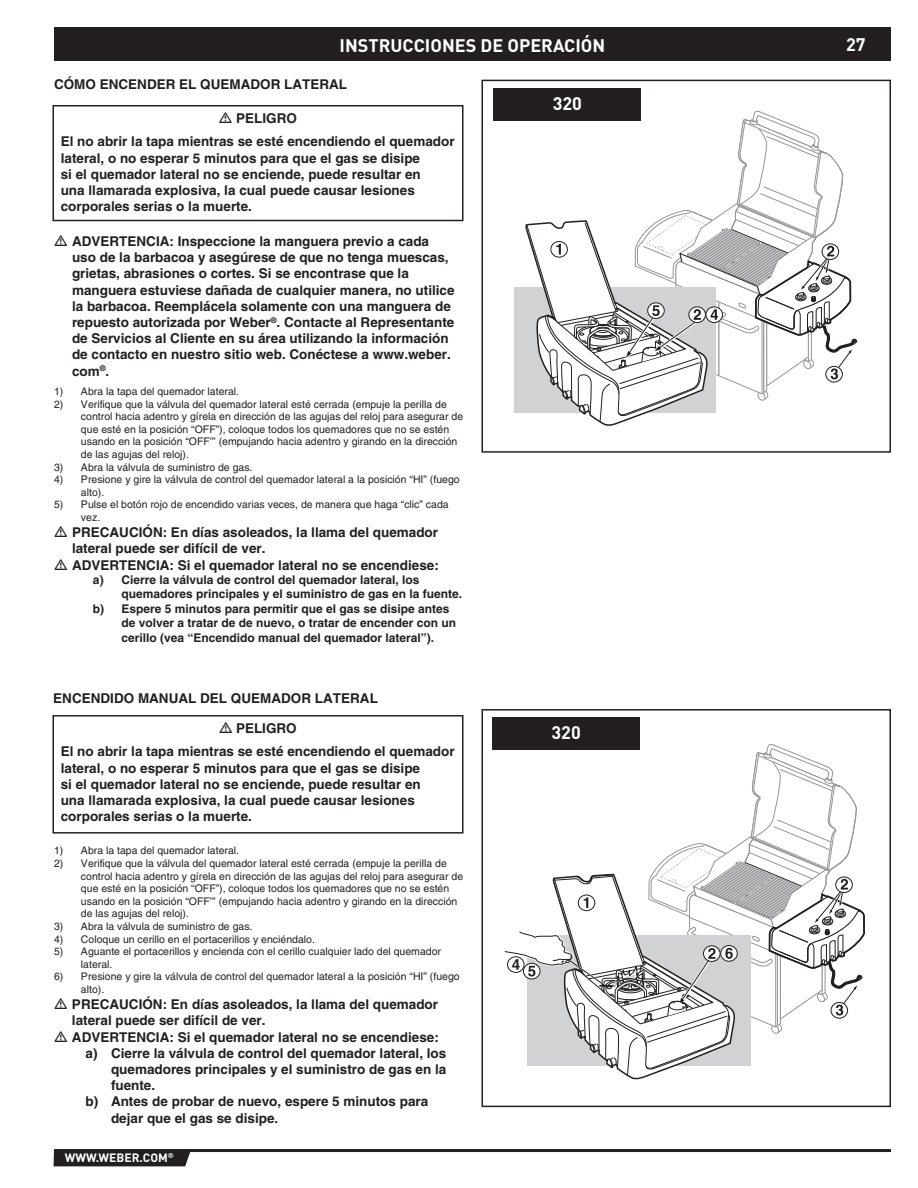
<style>
.page{position:relative;width:918px;height:1188px;background:#fff}
.page>*{position:absolute;margin:0;border:0;box-sizing:border-box;transform-origin:0 0}
.t1{font:18px "DI Nkerned";color:#fff}
.t2{font:700 13.5px/16.2px "Helvetica LT Std";color:#231f20}
.t3{font:700 12px "Helvetica LT Std";color:#231f20}
.t4{font:12px "DI Nkerned";color:#fff}
.t5{font:10.5px/12.6px "Helvetica LT Std";color:#231f20}
</style>
<div class="page">
<div style="left:54px;top:27px;width:837px;height:33px;background:#231f20"></div>
<hr style="left:189px;top:1149px;width:702px;height:3px;background:#231f20">
<div style="left:54px;top:1149px;width:137px;height:17px;background:#231f20"></div>
<div style="left:515px;top:287px;width:201px;height:126px;background:#d1d2d4"></div>
<svg style="left:525px;top:110px;width:332px;height:316px"></svg>
<div style="left:482px;top:80px;width:409px;height:373px;border:2px solid #231f20"></div>
<svg style="left:504px;top:744px;width:361px;height:336px"></svg>
<div style="left:482px;top:709px;width:409px;height:398px;border:2px solid #231f20"></div>
<div style="left:494px;top:88px;width:147px;height:33px;background:#231f20"></div>
<div style="left:493px;top:717px;width:147px;height:32px;background:#231f20"></div>
<div style="left:52px;top:105px;width:412px;height:116px;border:2px solid #231f20"></div>
<div style="left:52px;top:715px;width:412px;height:119px;border:2px solid #231f20"></div>
<h1 class="t1" style="left:340px;top:39px;width:267px">INSTRUCCIONES DE OPERACIÓN</h1>
<h1 class="t1" style="left:846px;top:38px;width:21px">27</h1>
<p class="t2" style="left:54px;top:78px;width:295px">CÓMO ENCENDER EL QUEMADOR LATERAL</p>
<p class="t2" style="left:61px;top:109px;width:395px;line-height:23px;text-indent:175px">PELIGRO<br>El no abrir la tapa mientras se esté encendiendo el quemador</p>
<p class="t2" style="left:61px;top:151px;width:362px">lateral, o no esperar 5 minutos para que el gas se disipe si el quemador lateral no se enciende, puede resultar en una llamarada explosiva, la cual puede causar lesiones corporales serias o la muerte.</p>
<p class="t2" style="left:72px;top:235px;width:384px">ADVERTENCIA: Inspeccione la manguera previo a cada uso de la barbacoa y asegúrese de que no tenga muescas, grietas, abrasiones o cortes. Si se encontrase que la manguera estuviese dañada de cualquier manera, no utilice la barbacoa. Reemplácela solamente con una manguera de repuesto autorizada por Weber<sup>®</sup>. Contacte al Representante de Servicios al Cliente en su área utilizando la información de contacto en nuestro sitio web. Conéctese a www.weber. com<sup>®</sup>.</p>
<p class="t5" style="left:54px;top:386px;width:187px">1) Abra la tapa del quemador lateral.</p>
<p class="t5" style="left:81px;top:399px;width:384px;text-indent:-27px">2) Verifique que la válvula del quemador lateral esté cerrada (empuje la perilla de control hacia adentro y gírela en dirección de las agujas del reloj para asegurar de que esté en la posición “OFF”), coloque todos los quemadores que no se estén usando en la posición “OFF’” (empujando hacia adentro y girando en la dirección de las agujas del reloj).</p>
<p class="t5" style="left:54px;top:462px;width:200px">3) Abra la válvula de suministro de gas.</p>
<p class="t5" style="left:81px;top:474px;width:380px;text-indent:-27px">4) Presione y gire la válvula de control del quemador lateral a la posición “HI” (fuego alto).</p>
<p class="t5" style="left:81px;top:500px;width:369px;text-indent:-27px">5) Pulse el botón rojo de encendido varias veces, de manera que haga “clic” cada vez.</p>
<p class="t2" style="left:72px;top:526px;width:368px">PRECAUCIÓN: En días asoleados, la llama del quemador lateral puede ser difícil de ver.<br>ADVERTENCIA: Si el quemador lateral no se encendiese:</p>
<p class="t3" style="left:93px;top:575px;width:328px">a) Cierre la válvula de control del quemador lateral, los</p>
<p class="t3" style="left:122px;top:590px;width:342px">quemadores principales y el suministro de gas en la fuente.</p>
<p class="t3" style="left:93px;top:604px;width:358px">b) Espere 5 minutos para permitir que el gas se disipe antes</p>
<p class="t3" style="left:122px;top:619px;width:336px">de volver a tratar de de nuevo, o tratar de encender con un</p>
<p class="t3" style="left:122px;top:633px;width:314px">cerillo (vea “Encendido manual del quemador lateral”).</p>
<p class="t2" style="left:53px;top:691px;width:326px">ENCENDIDO MANUAL DEL QUEMADOR LATERAL</p>
<p class="t2" style="left:61px;top:719px;width:395px;line-height:23px;text-indent:175px">PELIGRO<br>El no abrir la tapa mientras se esté encendiendo el quemador</p>
<p class="t2" style="left:61px;top:761px;width:362px">lateral, o no esperar 5 minutos para que el gas se disipe si el quemador lateral no se enciende, puede resultar en una llamarada explosiva, la cual puede causar lesiones corporales serias o la muerte.</p>
<p class="t5" style="left:54px;top:846px;width:187px">1) Abra la tapa del quemador lateral.</p>
<p class="t5" style="left:81px;top:858px;width:384px;text-indent:-27px">2) Verifique que la válvula del quemador lateral esté cerrada (empuje la perilla de control hacia adentro y gírela en dirección de las agujas del reloj para asegurar de que esté en la posición “OFF”), coloque todos los quemadores que no se estén usando en la posición “OFF’” (empujando hacia adentro y girando en la dirección de las agujas del reloj).</p>
<p class="t5" style="left:54px;top:921px;width:200px">3) Abra la válvula de suministro de gas.</p>
<p class="t5" style="left:54px;top:934px;width:263px">4) Coloque un cerillo en el portacerillos y enciéndalo.</p>
<p class="t5" style="left:81px;top:946px;width:362px;text-indent:-27px">5) Aguante el portacerillos y encienda con el cerillo cualquier lado del quemador lateral.</p>
<p class="t5" style="left:81px;top:972px;width:380px;text-indent:-27px">6) Presione y gire la válvula de control del quemador lateral a la posición “HI” (fuego alto).</p>
<p class="t2" style="left:72px;top:998px;width:368px">PRECAUCIÓN: En días asoleados, la llama del quemador</p>
<p class="t2" style="left:72px;top:1014px;width:195px">lateral puede ser difícil de ver.</p>
<p class="t2" style="left:72px;top:1030px;width:368px">ADVERTENCIA: Si el quemador lateral no se encendiese:</p>
<p class="t2" style="left:85px;top:1046px;width:362px">a) Cierre la válvula de control del quemador lateral, los</p>
<p class="t2" style="left:111px;top:1063px;width:337px">quemadores principales y el suministro de gas en la</p>
<p class="t2" style="left:111px;top:1079px;width:46px">fuente.</p>
<p class="t2" style="left:85px;top:1095px;width:344px">b) Antes de probar de nuevo, espere 5 minutos para</p>
<p class="t2" style="left:111px;top:1111px;width:169px">dejar que el gas se disipe.</p>
<p class="t4" style="left:65px;top:1154px;width:110px">WWW.WEBER.COM<sup>®</sup></p>
<h1 class="t1" style="left:553px;top:97px;width:31px">320</h1>
<h1 class="t1" style="left:551px;top:726px;width:31px">320</h1>
</div>
